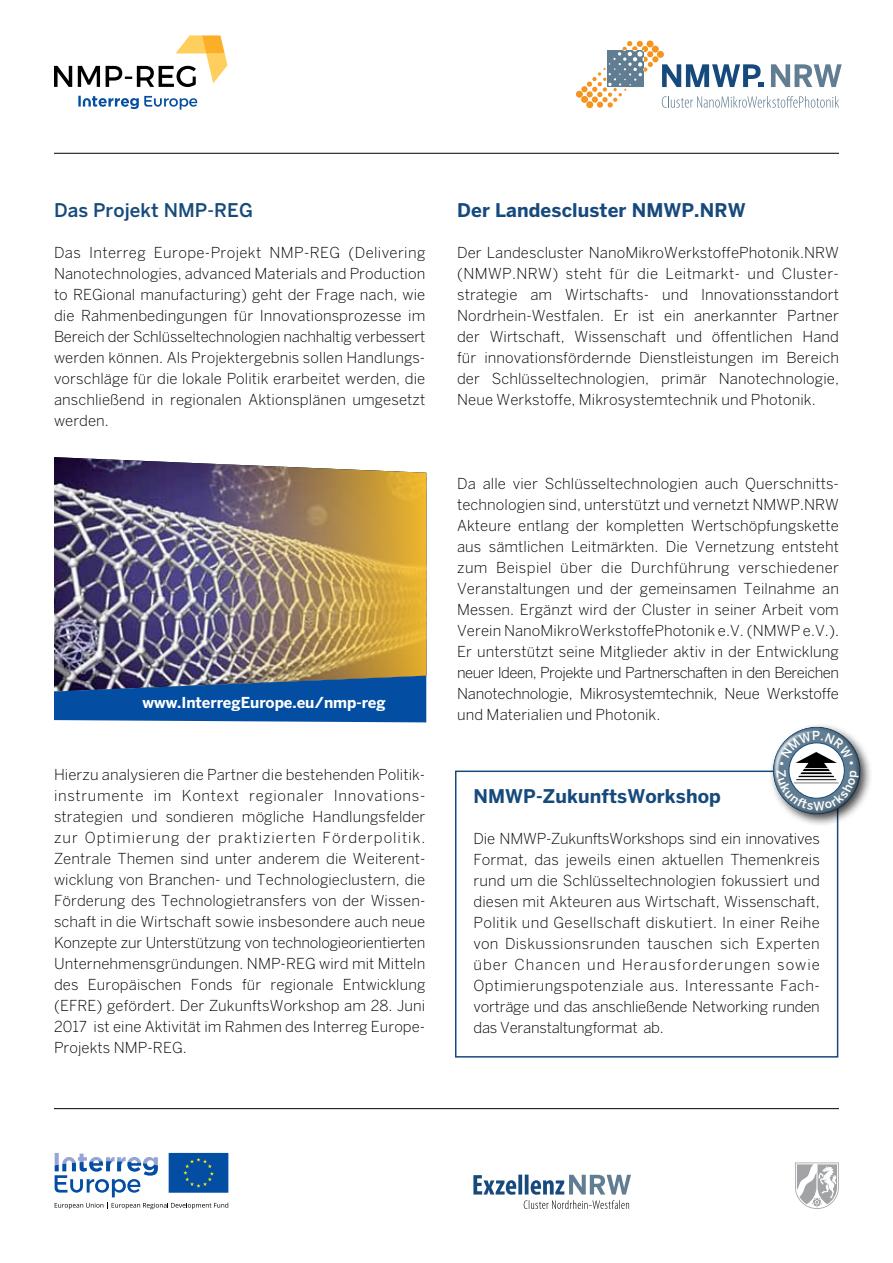
<style>
.page{position:relative;width:893px;height:1263px;background:#fff}
.page>*{position:absolute;margin:0;border:0;box-sizing:border-box;transform-origin:0 0}
.t1{font:700 18.75px "Benton Sans";letter-spacing:.005em;color:#174a7c}
.t2{font:500 18.75px "Benton Sans";letter-spacing:.005em;color:#174a7c}
.t3{font:300 15px/21px "Benton Sans";letter-spacing:.005em;color:#000;text-align:justify}
.t4{font:700 15px "Benton Sans";letter-spacing:-.005em;color:#fff}
</style>
<div class="page">
<svg style="left:473px;top:1174px;width:158px;height:35px"></svg>
<svg style="left:795px;top:1162px;width:44px;height:47px"></svg>
<hr style="left:54px;top:1108px;width:785px;height:1px;background:#000">
<div style="left:455px;top:770px;width:383px;height:287px;border:2px solid #174a7c"></div>
<svg style="left:55px;top:1152px;width:173px;height:57px"></svg>
<div style="left:769px;top:722px;width:104px;height:105px;background:#000;opacity:.75"></div>
<div style="left:772px;top:725px;width:89px;height:90px;background:#000;opacity:.75"></div>
<svg style="left:576px;top:40px;width:266px;height:68px"></svg>
<svg style="left:78px;top:96px;width:119px;height:14px"></svg>
<svg style="left:54px;top:35px;width:173px;height:52px"></svg>
<div style="left:54px;top:691px;width:372px;height:31px;background:#034ea2"></div>
<img style="left:54px;top:457px;width:372px;height:234px">
<hr style="left:54px;top:153px;width:785px;height:1px;background:#000">
<svg style="left:777px;top:731px;width:82px;height:80px"></svg>
<p class="t2" style="left:54px;top:199px;width:201px">Das Projekt NMP-REG</p>
<p class="t3" style="left:54px;top:241px;width:373px">Das Interreg Europe-Projekt NMP-REG (Delivering Nanotechnologies, advanced Materials and Production to REGional manufacturing) geht der Frage nach, wie die Rahmenbedingungen für Innovationsprozesse im Bereich der Schlüsseltechnologien nachhaltig verbessert werden können. Als Projektergebnis sollen Handlungs&shy;vorschläge für die lokale Politik erarbeitet werden, die anschließend in regionalen Aktionsplänen umgesetzt werden.</p>
<p class="t4" style="left:143px;top:693px;width:245px">www.InterregEurope.eu/nmp-reg</p>
<p class="t3" style="left:54px;top:763px;width:373px">Hierzu analysieren die Partner die bestehenden Politik&shy;instrumente im Kontext regionaler Innovations&shy;strategien und sondieren mögliche Handlungsfelder zur Optimierung der praktizierten Förderpolitik.<br>Zentrale Themen sind unter anderem die Weiterent&shy;wicklung von Branchen- und Technologieclustern, die Förderung des Technologietransfers von der Wissen&shy;schaft in die Wirtschaft sowie insbesondere auch neue Konzepte zur Unterstützung von technologieorientierten Unternehmensgründungen. NMP-REG wird mit Mitteln des Europäischen Fonds für regionale Entwicklung (EFRE) gefördert. Der ZukunftsWorkshop am 28. Juni 2017 ist eine Aktivität im Rahmen des Interreg Europe-Projekts NMP-REG.</p>
<p class="t1" style="left:457px;top:199px;width:290px">Der Landescluster NMWP.NRW</p>
<p class="t3" style="left:457px;top:241px;width:383px">Der Landescluster NanoMikroWerkstoffePhotonik.NRW (NMWP.NRW) steht für die Leitmarkt- und Cluster&shy;strategie am Wirtschafts- und Innovationsstandort Nordrhein-Westfalen. Er ist ein anerkannter Partner der Wirtschaft, Wissenschaft und öffentlichen Hand für innovationsfördernde Dienstleistungen im Bereich der Schlüsseltechnologien, primär Nanotechnologie, Neue Werkstoffe, Mikrosystemtechnik und Photonik.</p>
<p class="t3" style="left:457px;top:472px;width:383px">Da alle vier Schlüsseltechnologien auch Querschnitts&shy;technologien sind, unterstützt und vernetzt NMWP.NRW Akteure entlang der kompletten Wertschöpfungskette aus sämtlichen Leitmärkten. Die Vernetzung entsteht zum Beispiel über die Durchführung verschiedener Veranstaltungen und der gemeinsamen Teilnahme an Messen. Ergänzt wird der Cluster in seiner Arbeit vom Verein NanoMikroWerkstoffePhotonik e.V. (NMWP e.V.).<br>Er unterstützt seine Mitglieder aktiv in der Entwicklung neuer Ideen, Projekte und Partnerschaften in den Bereichen Nanotechnologie, Mikrosystemtechnik, Neue Werkstoffe und Materialien und Photonik.</p>
<p class="t1" style="left:473px;top:785px;width:249px">NMWP-ZukunftsWorkshop</p>
<p class="t3" style="left:473px;top:827px;width:348px">Die NMWP-ZukunftsWorkshops sind ein innovatives Format, das jeweils einen aktuellen Themenkreis rund um die Schlüsseltechnologien fokussiert und diesen mit Akteuren aus Wirtschaft, Wissenschaft, Politik und Gesellschaft diskutiert. In einer Reihe von Diskussionsrunden tauschen sich Experten über Chancen und Herausforderungen sowie Optimierungspotenziale aus. Interessante Fach&shy;vorträge und das anschließende Networking runden das Veranstaltungformat ab.</p>
</div>
